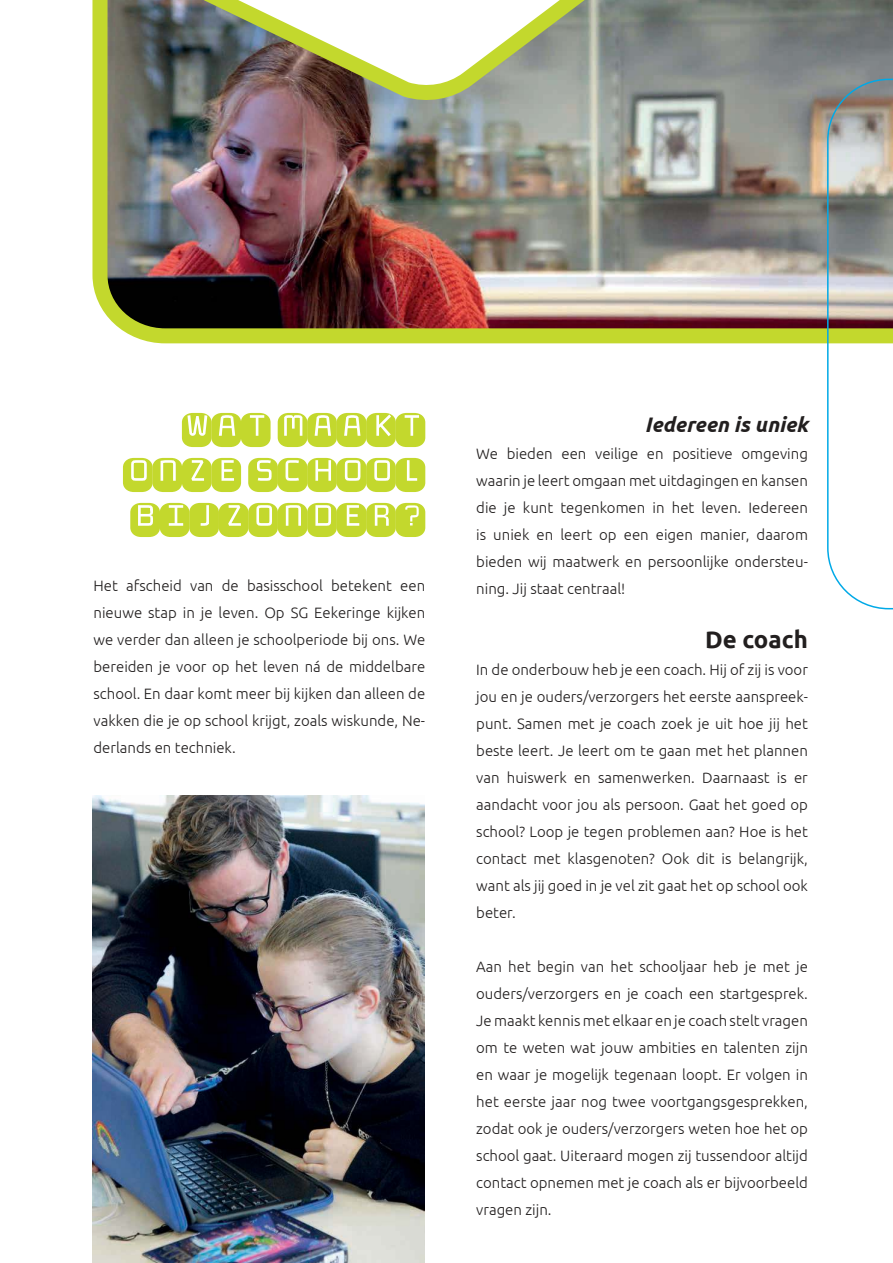
<style>
.page{position:relative;width:893px;height:1263px;background:#fff}
.page>*{position:absolute;margin:0;border:0;box-sizing:border-box;transform-origin:0 0}
.t1{font:51px/45px "Monofett";color:#c3d82d;text-align:justify}
.t2{font:700 24px "Ubuntu";color:#221f1f}
.t3{font:italic 700 21px "Ubuntu";color:#221f1f}
.t4{font:300 15px/27px "Ubuntu";color:#221f1f;text-align:justify}
</style>
<div class="page">
<img style="left:92px;top:0;width:801px;height:344px">
<svg style="left:826px;top:78px;width:67px;height:532px"></svg>
<img style="left:92px;top:795px;width:332px;height:468px">
<h1 class="t1" style="left:123px;top:407px;width:304px;text-indent:59px">WAT MAAKT ONZE SCHOOL BIJZONDER?</h1>
<p class="t4" style="left:94px;top:573px;width:333px">Het afscheid van de basisschool betekent een nieuwe stap in je leven. Op SG Eekeringe kijken we verder dan alleen je schoolperiode bij ons. We bereiden je voor op het leven ná de middelbare school. En daar komt meer bij kijken dan alleen de vakken die je op school krijgt, zoals wiskunde, Ne&shy;derlands en techniek.</p>
<h3 class="t3" style="left:645px;top:416px;width:165px">Iedereen is uniek</h3>
<p class="t4" style="left:476px;top:441px;width:333px">We bieden een veilige en positieve omgeving waarin je leert omgaan met uitdagingen en kansen die je kunt tegenkomen in het leven. Iedereen is uniek en leert op een eigen manier, daarom bieden wij maatwerk en persoonlijke ondersteu&shy;ning. Jij staat centraal!</p>
<h2 class="t2" style="left:705px;top:629px;width:104px">De coach</h2>
<p class="t4" style="left:476px;top:657px;width:333px">In de onderbouw heb je een coach. Hij of zij is voor jou en je ouders/verzorgers het eerste aanspreek&shy;punt. Samen met je coach zoek je uit hoe jij het beste leert. Je leert om te gaan met het plannen van huiswerk en samenwerken. Daarnaast is er aandacht voor jou als persoon. Gaat het goed op school? Loop je tegen problemen aan? Hoe is het contact met klasgenoten? Ook dit is belangrijk, want als jij goed in je vel zit gaat het op school ook beter.</p>
<p class="t4" style="left:476px;top:954px;width:333px">Aan het begin van het schooljaar heb je met je ouders/verzorgers en je coach een startgesprek.<br>Je maakt kennis met elkaar en je coach stelt vragen om te weten wat jouw ambities en talenten zijn en waar je mogelijk tegenaan loopt. Er volgen in het eerste jaar nog twee voortgangsgesprekken, zodat ook je ouders/verzorgers weten hoe het op school gaat. Uiteraard mogen zij tussendoor altijd contact opnemen met je coach als er bijvoorbeeld vragen zijn.</p>
</div>
